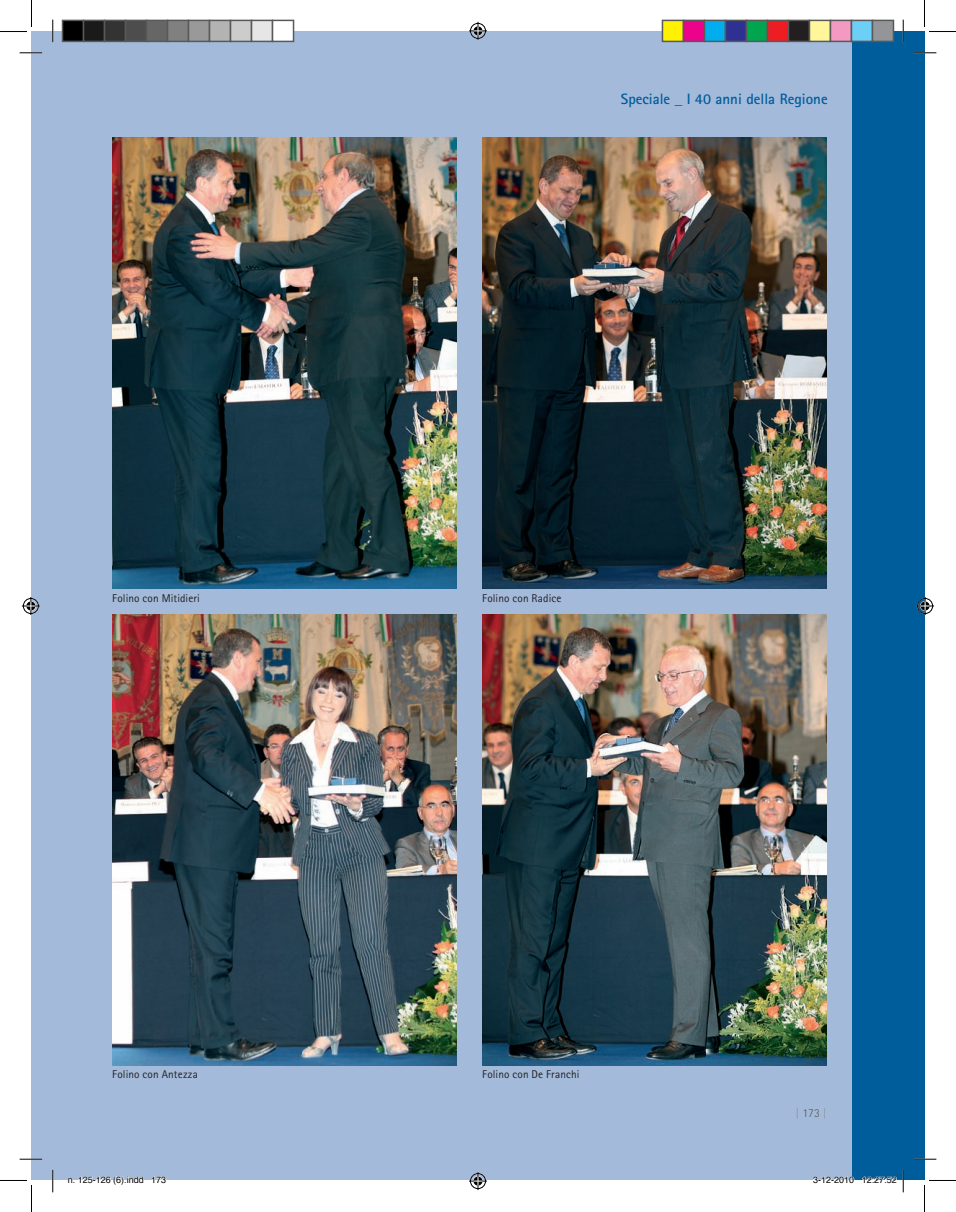
<style>
.page{position:relative;width:956px;height:1212px;background:#fff}
.page>*{position:absolute;margin:0;border:0;box-sizing:border-box;transform-origin:0 0}
.t1{font:700 15px "Rotis Sans Serif";color:#005d9c}
.t2{font:300 12px "Rotis Sans Serif";color:#57585a}
.t3{font:11.25px "Rotis Sans Serif";letter-spacing:.01em;color:#231f20}
.t4{font:9px "Helvetica";color:#000}
.s1{color:#8a8c8f}
</style>
<div class="page">
<div style="left:32px;top:32px;width:892px;height:1148px;background:#a3bada"></div>
<div style="left:852px;top:32px;width:72px;height:1148px;background:#005d9c"></div>
<img style="left:112px;top:138px;width:345px;height:451px">
<img style="left:482px;top:138px;width:345px;height:451px">
<img style="left:482px;top:614px;width:345px;height:451px">
<img style="left:112px;top:614px;width:345px;height:451px">
<svg style="left:20px;top:52px;width:22px;height:2px"></svg>
<svg style="left:914px;top:52px;width:22px;height:2px"></svg>
<svg style="left:20px;top:1158px;width:22px;height:1px"></svg>
<svg style="left:914px;top:1158px;width:22px;height:1px"></svg>
<svg style="left:52px;top:20px;width:2px;height:22px"></svg>
<svg style="left:52px;top:1169px;width:2px;height:22px"></svg>
<svg style="left:903px;top:20px;width:1px;height:22px"></svg>
<svg style="left:903px;top:1169px;width:1px;height:22px"></svg>
<svg style="left:0;top:0;width:32px;height:32px"></svg>
<svg style="left:0;top:1179px;width:32px;height:32px"></svg>
<svg style="left:924px;top:0;width:32px;height:32px"></svg>
<svg style="left:924px;top:1179px;width:32px;height:32px"></svg>
<svg style="left:469px;top:22px;width:18px;height:18px"></svg>
<svg style="left:469px;top:1172px;width:18px;height:17px"></svg>
<svg style="left:22px;top:597px;width:18px;height:18px"></svg>
<svg style="left:916px;top:597px;width:18px;height:18px"></svg>
<div style="left:63px;top:20px;width:21px;height:21px;background:#000"></div>
<div style="left:62px;top:20px;width:22px;height:22px;border:2px solid #595959"></div>
<div style="left:84px;top:20px;width:21px;height:21px;background:#1a1a1a"></div>
<div style="left:83px;top:20px;width:22px;height:22px;border:2px solid #595959"></div>
<div style="left:105px;top:20px;width:21px;height:21px;background:#333"></div>
<div style="left:104px;top:20px;width:22px;height:22px;border:2px solid #595959"></div>
<div style="left:126px;top:20px;width:21px;height:21px;background:#4d4d4d"></div>
<div style="left:125px;top:20px;width:22px;height:22px;border:2px solid #595959"></div>
<div style="left:147px;top:20px;width:21px;height:21px;background:#666"></div>
<div style="left:146px;top:20px;width:22px;height:22px;border:2px solid #595959"></div>
<div style="left:168px;top:20px;width:21px;height:21px;background:#808080"></div>
<div style="left:167px;top:20px;width:22px;height:22px;border:2px solid #595959"></div>
<div style="left:189px;top:20px;width:21px;height:21px;background:#999"></div>
<div style="left:188px;top:20px;width:22px;height:22px;border:2px solid #595959"></div>
<div style="left:210px;top:20px;width:21px;height:21px;background:#b3b3b3"></div>
<div style="left:209px;top:20px;width:22px;height:22px;border:2px solid #595959"></div>
<div style="left:231px;top:20px;width:21px;height:21px;background:#ccc"></div>
<div style="left:230px;top:20px;width:22px;height:22px;border:2px solid #595959"></div>
<div style="left:252px;top:20px;width:21px;height:21px;background:#e6e6e6"></div>
<div style="left:251px;top:20px;width:22px;height:22px;border:2px solid #595959"></div>
<div style="left:273px;top:20px;width:21px;height:21px;background:#fff"></div>
<div style="left:272px;top:20px;width:22px;height:22px;border:2px solid #595959"></div>
<div style="left:662px;top:20px;width:21px;height:21px;background:#fff101"></div>
<div style="left:662px;top:20px;width:22px;height:22px;border:2px solid #595959"></div>
<div style="left:683px;top:20px;width:21px;height:21px;background:#ed028c"></div>
<div style="left:683px;top:20px;width:22px;height:22px;border:2px solid #595959"></div>
<div style="left:704px;top:20px;width:21px;height:21px;background:#00aeef"></div>
<div style="left:704px;top:20px;width:22px;height:22px;border:2px solid #595959"></div>
<div style="left:725px;top:20px;width:21px;height:21px;background:#2e3092"></div>
<div style="left:725px;top:20px;width:22px;height:22px;border:2px solid #595959"></div>
<div style="left:746px;top:20px;width:21px;height:21px;background:#00a54f"></div>
<div style="left:746px;top:20px;width:22px;height:22px;border:2px solid #595959"></div>
<div style="left:767px;top:20px;width:21px;height:21px;background:#ee1d23"></div>
<div style="left:767px;top:20px;width:22px;height:22px;border:2px solid #595959"></div>
<div style="left:788px;top:20px;width:21px;height:21px;background:#231f20"></div>
<div style="left:788px;top:20px;width:22px;height:22px;border:2px solid #595959"></div>
<div style="left:809px;top:20px;width:21px;height:21px;background:#fff79a"></div>
<div style="left:809px;top:20px;width:22px;height:22px;border:2px solid #595959"></div>
<div style="left:830px;top:20px;width:21px;height:21px;background:#f499c2"></div>
<div style="left:830px;top:20px;width:22px;height:22px;border:2px solid #595959"></div>
<div style="left:851px;top:20px;width:21px;height:21px;background:#6bcff6"></div>
<div style="left:851px;top:20px;width:22px;height:22px;border:2px solid #595959"></div>
<div style="left:872px;top:20px;width:21px;height:21px;background:#939598"></div>
<div style="left:872px;top:20px;width:22px;height:22px;border:2px solid #595959"></div>
<svg style="left:68px;top:1176px;width:76px;height:4px"></svg>
<svg style="left:152px;top:1176px;width:15px;height:4px"></svg>
<svg style="left:813px;top:1176px;width:41px;height:4px"></svg>
<svg style="left:862px;top:1176px;width:35px;height:4px"></svg>
<h1 class="t1" style="left:621px;top:89px;width:208px">Speciale _ I 40 anni della Regione</h1>
<p class="t3" style="left:112px;top:591px;width:89px">Folino con Mitidieri</p>
<p class="t3" style="left:482px;top:591px;width:81px">Folino con Radice</p>
<p class="t3" style="left:112px;top:1067px;width:87px">Folino con Antezza</p>
<p class="t3" style="left:482px;top:1067px;width:99px">Folino con De Franchi</p>
<p class="t2" style="left:796px;top:1105px;width:33px"><span class="s1">|</span> 173 <span class="s1">|</span></p>
<p class="t4" style="left:68px;top:1173px;width:100px">n. 125-126 (6).indd 173</p>
<p class="t4" style="left:813px;top:1173px;width:85px">3-12-2010 12:27:52</p>
</div>
